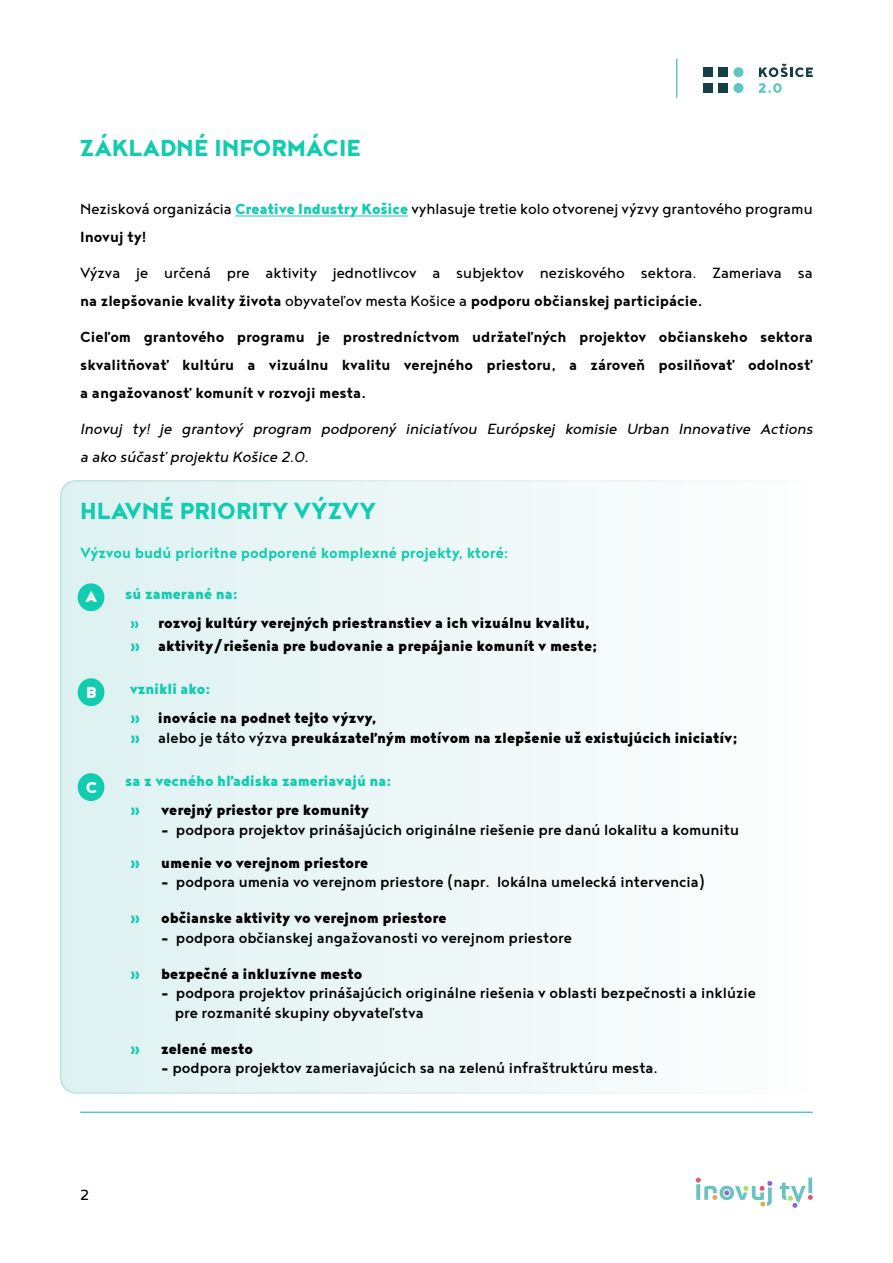
<style>
.page{position:relative;width:893px;height:1263px;background:#fff}
.page>*{position:absolute;margin:0;border:0;box-sizing:border-box;transform-origin:0 0}
.t1{font:800 28.5px "Noyh Geometric";color:#12ccb0}
.t2{font:900 19.5px "Noyh Geometric";color:#fff}
.t3{font:500 18px/36px "Noyh Geometric";color:#000}
.t4{font:18px/27.6px "Noyh Geometric";color:#000}
.t5{font:900 18px/28.8px "Noyh Geometric";color:#000}
.t6{font:700 18px/27.6px "Noyh Geometric";color:#000;text-align:justify}
.t7{font:italic 18px/27.6px "Noyh Geometric";color:#000}
.t8{font:900 18px/29.2px "Noyh Geometric";color:#12ccb0}
.t9{font:700 18px "Noyh Geometric";color:#12ccb0}
.s1{font-weight:900;color:#12ccb0}
.s2{font-weight:700}
.s3{color:#12ccb0}
.s4{font-weight:800;font-size:16.5px;color:#12ccb0}
.s5{font-weight:800;color:#12ccb0}
.s6{font-weight:500}
.s7{font-weight:800}
.s8{color:#000}
.s9{font-weight:900}
</style>
<div class="page">
<svg style="left:696px;top:1178px;width:76px;height:28px"></svg>
<svg style="left:780px;top:1178px;width:33px;height:30px"></svg>
<hr style="left:80px;top:1111px;width:733px;height:2px;background:#5dc5c4">
<hr style="left:676px;top:59px;width:1px;height:39px;background:#6bc2c2">
<div style="left:733px;top:67px;width:10px;height:10px;background:#5dc5c4;border-radius:50%"></div>
<div style="left:733px;top:83px;width:10px;height:10px;background:#5dc5c4;border-radius:50%"></div>
<div style="left:718px;top:68px;width:10px;height:9px;background:#143f45"></div>
<div style="left:703px;top:68px;width:9px;height:9px;background:#143f45"></div>
<div style="left:718px;top:83px;width:10px;height:10px;background:#143f45"></div>
<div style="left:703px;top:83px;width:9px;height:10px;background:#143f45"></div>
<svg style="left:759px;top:63px;width:54px;height:14px"></svg>
<svg style="left:759px;top:83px;width:23px;height:10px"></svg>
<hr style="left:235px;top:216px;width:173px;height:1px;background:#12ccb0">
<div style="left:61px;top:481px;width:752px;height:612px;background:linear-gradient(to right,#ddf1f1,#fdfefd);border-radius:15px"></div>
<div style="left:78px;top:583px;width:26px;height:28px;background:#12ccb0;border-radius:50%"></div>
<div style="left:78px;top:678px;width:26px;height:28px;background:#12ccb0;border-radius:50%"></div>
<div style="left:78px;top:773px;width:26px;height:28px;background:#12ccb0;border-radius:50%"></div>
<h1 class="t1" style="left:80px;top:131px;width:282px">ZÁKLADNÉ INFORMÁCIE</h1>
<p class="t4" style="left:80px;top:195px;width:734px">Nezisková organizácia <span class="s1">Creative Industry Košice</span> vyhlasuje tretie kolo otvorenej výzvy grantového programu<br><span class="s2">Inovuj ty!</span></p>
<p class="t4" style="left:80px;top:259px;width:734px">Výzva je určená pre aktivity jednotlivcov a subjektov neziskového sektora. Zameriava sa <span class="s2">na zlepšovanie kvality života</span> obyvateľov mesta Košice a <span class="s2">podporu občianskej participácie.</span></p>
<p class="t6" style="left:80px;top:323px;width:734px">Cieľom grantového programu je prostredníctvom udržateľných projektov občianskeho sektora skvalitňovať kultúru a vizuálnu kvalitu verejného priestoru, a zároveň posilňovať odolnosť a angažovanosť komunít v rozvoji mesta.</p>
<p class="t7" style="left:80px;top:415px;width:734px">Inovuj ty! je grantový program podporený iniciatívou Európskej komisie Urban Innovative Actions a ako súčasť projektu Košice 2.0.</p>
<h1 class="t1" style="left:80px;top:494px;width:297px">HLAVNÉ PRIORITY VÝZVY</h1>
<p class="t9" style="left:80px;top:542px;width:430px">Výzvou budú prioritne podporené komplexné projekty, ktoré:</p>
<p class="t5" style="left:125px;top:579px;width:466px"><span class="s3">sú zamerané na:<br></span><span class="s4">»</span> rozvoj kultúry verejných priestranstiev a ich vizuálnu kvalitu,</p>
<p class="t5" style="left:130px;top:631px;width:469px"><span class="s5">»</span> aktivity/riešenia pre budovanie a prepájanie komunít v meste;</p>
<p class="t5" style="left:130px;top:674px;width:249px"><span class="s3">vznikli ako:<br></span><span class="s5">»</span> inovácie na podnet tejto výzvy,</p>
<p class="t5" style="left:130px;top:723px;width:610px"><span class="s5">»</span> <span class="s6">alebo je táto výzva</span> preukázateľným motívom na zlepšenie už existujúcich iniciatív;</p>
<p class="t8" style="left:125px;top:766px;width:268px">sa z vecného hľadiska zameriavajú na: <span class="s7">»</span> <span class="s8">verejný priestor pre komunity</span></p>
<p class="t3" style="left:130px;top:812px;width:611px;line-height:33px;text-indent:31px"><span class="s7">-</span> podpora projektov prinášajúcich originálne riešenie pre danú lokalitu a komunitu <span class="s5">»</span> <span class="s9">umenie vo verejnom priestore</span></p>
<p class="t3" style="left:130px;top:863px;width:577px;text-indent:31px"><span class="s7">-</span> podpora umenia vo verejnom priestore (napr. lokálna umelecká intervencia) <span class="s5">»</span> <span class="s9">občianske aktivity vo verejnom priestore</span></p>
<p class="t3" style="left:130px;top:919px;width:444px;text-indent:31px"><span class="s7">-</span> podpora občianskej angažovanosti vo verejnom priestore <span class="s5">»</span> <span class="s9">bezpečné a inkluzívne mesto</span></p>
<p class="t3" style="left:175px;top:983px;width:583px;line-height:19.5px;text-indent:-14px"><span class="s7">-</span> podpora projektov prinášajúcich originálne riešenia v oblasti bezpečnosti a inklúzie pre rozmanité skupiny obyvateľstva</p>
<p class="t5" style="left:130px;top:1034px;width:125px"><span class="s5">»</span> zelené mesto</p>
<p class="t3" style="left:161px;top:1049px;width:498px"><span class="s7">-</span> podpora projektov zameriavajúcich sa na zelenú infraštruktúru mesta.</p>
<p class="t2" style="left:86px;top:584px;width:13px">A</p>
<p class="t2" style="left:86px;top:681px;width:12px">B</p>
<p class="t2" style="left:86px;top:776px;width:13px">C</p>
<p class="t4" style="left:80px;top:1180px;width:10px">2</p>
</div>
